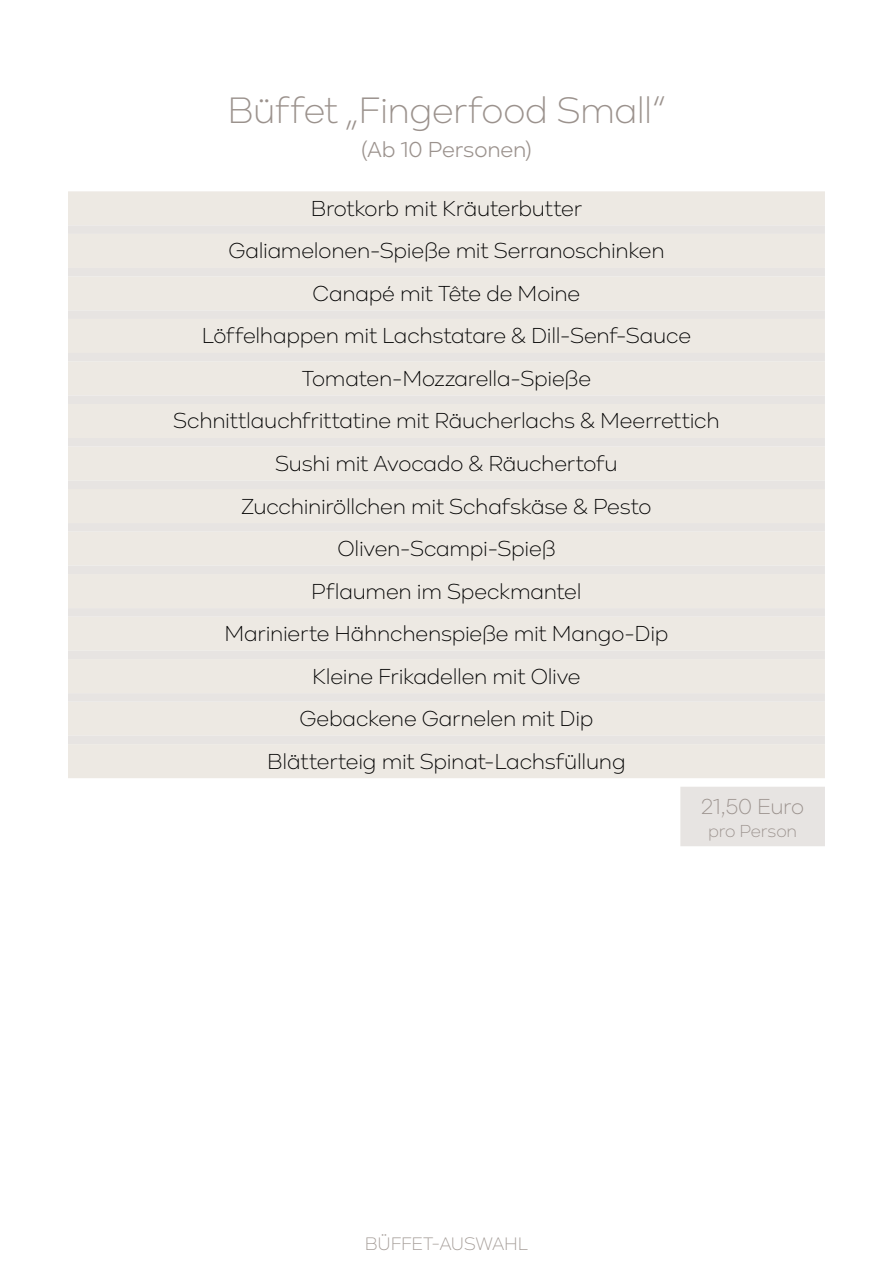
<style>
.page{position:relative;width:893px;height:1263px;background:#fff}
.page>*{position:absolute;margin:0;border:0;box-sizing:border-box;transform-origin:0 0}
.t1{font:300 38.1px "Kinetika";letter-spacing:-.01em;color:#9b928d}
.t2{font:300 22.5px/42.5px "Kinetika";letter-spacing:-.01em;color:#000;text-align:center}
.t3{font:22.5px "Kinetika";letter-spacing:-.005em;color:#9b928d}
.t4{font:300 22.5px "Kinetika";color:#9b928d}
.t5{font:300 18.75px "Kinetika";letter-spacing:-.01em;color:#a39b96}
.t6{font:300 18px "Kinetika";letter-spacing:-.005em;color:#9b928d}
</style>
<div class="page">
<div style="left:68px;top:191px;width:757px;height:34px;background:#ede9e3"></div>
<svg style="left:68px;top:225px;width:757px;height:621px;background:#edeae5"></svg>
<h1 class="t1" style="left:227px;top:89px;width:440px">Büffet „Fingerfood Small“</h1>
<p class="t3" style="left:361px;top:137px;width:172px">(Ab 10 Personen)</p>
<p class="t2" style="left:173px;top:187px;width:548px">Brotkorb mit Kräuterbutter<br>Galiamelonen-Spieße mit Serranoschinken<br>Canapé mit Tête de Moine<br>Löffelhappen mit Lachstatare &amp; Dill-Senf-Sauce Tomaten-Mozzarella-Spieße<br>Schnittlauchfrittatine mit Räucherlachs &amp; Meerrettich Sushi mit Avocado &amp; Räuchertofu<br>Zucchiniröllchen mit Schafskäse &amp; Pesto Oliven-Scampi-Spieß<br>Pflaumen im Speckmantel<br>Marinierte Hähnchenspieße mit Mango-Dip<br>Kleine Frikadellen mit Olive<br>Gebackene Garnelen mit Dip<br>Blätterteig mit Spinat-Lachsfüllung</p>
<p class="t4" style="left:701px;top:794px;width:104px">21,50 Euro</p>
<p class="t6" style="left:708px;top:821px;width:91px">pro Person</p>
<p class="t5" style="left:365px;top:1233px;width:165px">BÜFFET-AUSWAHL</p>
</div>
